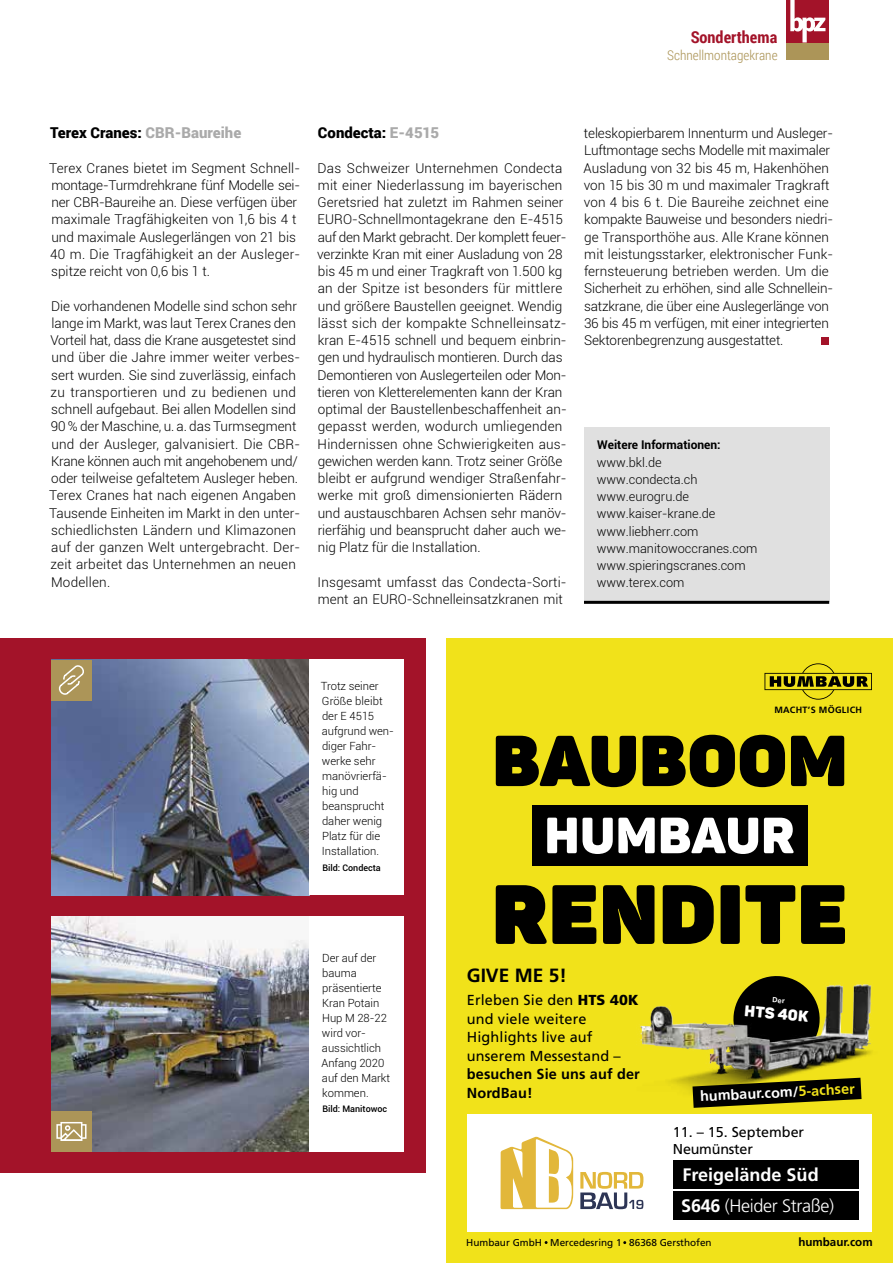
<style>
.page{position:relative;width:893px;height:1263px;background:#fff}
.page>*{position:absolute;margin:0;border:0;box-sizing:border-box;transform-origin:0 0}
.t1{font:800 82.8px "Panton";letter-spacing:.02em;color:#000}
.t2{font:800 70.8px "Panton";letter-spacing:.02em;color:#000}
.t3{font:900 50.1px "Panton";letter-spacing:.02em;color:#fff}
.t4{font:700 19.2px "Frutiger LT";color:#000}
.t5{font:300 18px "Frutiger LT";letter-spacing:-.02em;color:#fff}
.t6{font:700 18px "Frutiger LT";color:#fff}
.t7{font:700 16.5px "Roboto Condensed";color:#a31329}
.t8{font:900 15.3px "Panton";color:#fff}
.t9{font:900 15px "Roboto";color:#000}
.t10{font:14.4px/18.5px "Frutiger LT";letter-spacing:.01em;color:#000}
.t11{font:700 14.4px/18.5px "Frutiger LT";letter-spacing:.01em;color:#000}
.t12{font:700 14.4px "Frutiger LT";color:#fff}
.t13{font:14.25px/17.5px "Frutiger LT";color:#000}
.t14{font:300 13.5px/17.2px "Roboto";color:#000}
.t15{font:300 13.5px "Roboto Condensed";color:#ac9558}
.t16{font:300 12.75px/17.2px "Roboto";color:#000}
.t17{font:700 12px "Roboto";color:#000}
.t18{font:700 11.55px "Frutiger LT";color:#000}
.t19{font:300 11.25px/15px "Roboto";color:#000}
.t20{font:9.9px "Frutiger LT";color:#000}
.t21{font:700 9.15px "Frutiger";letter-spacing:.035em;color:#000}
.t22{font:500 9px "Roboto";color:#000}
.s1{color:#aaa}
.s2{font-weight:900}
.s3{color:#f1e21a}
.s4{font-weight:700}
</style>
<div class="page">
<div style="left:584px;top:427px;width:245px;height:175px;background:#e0e0e0"></div>
<hr style="left:584px;top:601px;width:245px;height:3px;background:#000">
<div style="left:0;top:638px;width:425px;height:535px;background:#a31329"></div>
<img style="left:51px;top:660px;width:258px;height:235px">
<div style="left:309px;top:660px;width:95px;height:235px;background:#fff"></div>
<img style="left:51px;top:916px;width:258px;height:236px">
<div style="left:309px;top:916px;width:95px;height:236px;background:#fff"></div>
<div style="left:51px;top:660px;width:41px;height:40px;background:#ac9558"></div>
<svg style="left:59px;top:665px;width:25px;height:30px"></svg>
<div style="left:51px;top:1111px;width:41px;height:41px;background:#ac9558"></div>
<div style="left:56px;top:1124px;width:31px;height:15px;border:2px solid #fff"></div>
<svg style="left:63px;top:1125px;width:16px;height:13px"></svg>
<div style="left:60px;top:1122px;width:22px;height:19px;border:2px solid #fff"></div>
<div style="left:821px;top:337px;width:7px;height:8px;background:#a31329"></div>
<div style="left:787px;top:43px;width:42px;height:17px;background:#ac9558"></div>
<div style="left:787px;top:0;width:42px;height:43px;background:#a31329"></div>
<svg style="left:790px;top:0;width:35px;height:43px"></svg>
<div style="left:446px;top:638px;width:447px;height:625px;background:#f1e21a"></div>
<svg style="left:764px;top:663px;width:108px;height:37px"></svg>
<div style="left:532px;top:805px;width:275px;height:60px;background:#000"></div>
<img style="left:640px;top:984px;width:232px;height:115px">
<svg style="left:692px;top:1078px;width:169px;height:30px"></svg>
<div style="left:467px;top:1114px;width:405px;height:118px;background:#fff"></div>
<div style="left:673px;top:1191px;width:186px;height:29px;background:#000"></div>
<div style="left:673px;top:1160px;width:186px;height:29px;background:#000"></div>
<svg style="left:501px;top:1137px;width:72px;height:72px"></svg>
<svg style="left:580px;top:1172px;width:63px;height:37px"></svg>
<svg style="left:731px;top:976px;width:91px;height:89px;background:#434025"></svg>
<p class="t7" style="left:691px;top:25px;width:88px">Sonderthema</p>
<p class="t15" style="left:667px;top:45px;width:112px">Schnellmontagekrane</p>
<p class="t9" style="left:50px;top:122px;width:193px">Terex Cranes: <span class="s1">CBR-Baureihe</span></p>
<p class="t14" style="left:49px;top:159px;width:252px">Terex Cranes bietet im Segment Schnell&shy;montage-Turmdrehkrane fünf Modelle sei&shy;ner CBR-Baureihe an. Diese verfügen über maximale Tragfähigkeiten von 1,6 bis 4 t und maximale Auslegerlängen von 21 bis 40 m. Die Tragfähigkeit an der Ausleger&shy;spitze reicht von 0,6 bis 1 t.</p>
<p class="t14" style="left:49px;top:297px;width:253px">Die vorhandenen Modelle sind schon sehr lange im Markt, was laut Terex Cranes den Vorteil hat, dass die Krane ausgetestet sind und über die Jahre immer weiter verbes&shy;sert wurden. Sie sind zuverlässig, einfach zu transportieren und zu bedienen und schnell aufgebaut. Bei allen Modellen sind 90 % der Maschine, u. a. das Turmsegment und der Ausleger, galvanisiert. Die CBR-Krane können auch mit angehobenem und/ oder teilweise gefaltetem Ausleger heben.<br>Terex Cranes hat nach eigenen Angaben Tausende Einheiten im Markt in den unter&shy;schiedlichsten Ländern und Klimazonen auf der ganzen Welt untergebracht. Der&shy;zeit arbeitet das Unternehmen an neuen Modellen.</p>
<p class="t9" style="left:318px;top:122px;width:123px">Condecta: <span class="s1">E-4515</span></p>
<p class="t14" style="left:317px;top:159px;width:251px">Das Schweizer Unternehmen Condecta mit einer Niederlassung im bayerischen Geretsried hat zuletzt im Rahmen seiner EURO-Schnellmontagekrane den E-4515 auf den Markt gebracht. Der komplett feuer&shy;verzinkte Kran mit einer Ausladung von 28 bis 45 m und einer Tragkraft von 1.500 kg an der Spitze ist besonders für mittlere und größere Baustellen geeignet. Wendig lässt sich der kompakte Schnelleinsatz&shy;kran E-4515 schnell und bequem einbrin&shy;gen und hydraulisch montieren. Durch das Demontieren von Auslegerteilen oder Mon&shy;tieren von Kletterelementen kann der Kran optimal der Baustellenbeschaffenheit an&shy;gepasst werden, wodurch umliegenden Hindernissen ohne Schwierigkeiten aus&shy;gewichen werden kann. Trotz seiner Größe bleibt er aufgrund wendiger Straßenfahr&shy;werke mit groß dimensionierten Rädern und austauschbaren Achsen sehr manöv&shy;rierfähig und beansprucht daher auch we&shy;nig Platz für die Installation.</p>
<p class="t14" style="left:318px;top:573px;width:251px">Insgesamt umfasst das Condecta-Sorti&shy;ment an EURO-Schnelleinsatzkranen mit</p>
<p class="t14" style="left:583px;top:124px;width:251px">teleskopierbarem Innenturm und Ausleger-Luftmontage sechs Modelle mit maximaler Ausladung von 32 bis 45 m, Hakenhöhen von 15 bis 30 m und maximaler Tragkraft von 4 bis 6 t. Die Baureihe zeichnet eine kompakte Bauweise und besonders niedri&shy;ge Transporthöhe aus. Alle Krane können mit leistungsstarker, elektronischer Funk&shy;fernsteuerung betrieben werden. Um die Sicherheit zu erhöhen, sind alle Schnellein&shy;satzkrane, die über eine Auslegerlänge von 36 bis 45 m verfügen, mit einer integrierten Sektorenbegrenzung ausgestattet.</p>
<p class="t17" style="left:597px;top:437px;width:125px">Weitere Informationen:</p>
<p class="t16" style="left:597px;top:453px;width:162px">www.bkl.de www.condecta.ch www.eurogru.de www.kaiser-krane.de www.liebherr.com www.manitowoccranes.com www.spieringscranes.com www.terex.com</p>
<p class="t19" style="left:321px;top:679px;width:75px">Trotz seiner<br>Größe bleibt der E 4515 aufgrund wen&shy;diger Fahr&shy;werke sehr manövrierfä&shy;hig und beansprucht daher wenig<br>Platz für die<br>Installation.</p>
<p class="t22" style="left:322px;top:861px;width:60px">Bild: Condecta</p>
<p class="t19" style="left:321px;top:950px;width:70px">Der auf der bauma präsentierte<br>Kran Potain<br>Hup M 28-22 wird vor&shy;aussichtlich<br>Anfang 2020 auf den Markt kommen.</p>
<p class="t22" style="left:322px;top:1103px;width:66px">Bild: Manitowoc</p>
<p class="t21" style="left:774px;top:704px;width:89px">MACHT’S MÖGLICH</p>
<h2 class="t2" style="left:493px;top:715px;width:356px">BAUBOOM</h2>
<h3 class="t3" style="left:545px;top:803px;width:251px">HUMBAUR</h3>
<h1 class="t1" style="left:492px;top:860px;width:356px">RENDITE</h1>
<h3 class="t4" style="left:467px;top:964px;width:101px">GIVE ME 5!</h3>
<p class="t10" style="left:467px;top:991px;width:173px">Erleben Sie den <span class="s2">HTS 40K </span>und viele weitere<br>Highlights live auf unserem Messestand –</p>
<p class="t11" style="left:467px;top:1065px;width:175px">besuchen Sie uns auf der<br>NordBau!</p>
<p class="t8" style="left:745px;top:1001px;width:65px;rotate:5deg">HTS 40K</p>
<p class="t12" style="left:700px;top:1088px;width:156px;rotate:-3deg">humbaur.com/<span class="s3">5-achser</span></p>
<p class="t13" style="left:673px;top:1123px;width:133px">11. – 15. September<br>Neumünster</p>
<h3 class="t6" style="left:682px;top:1164px;width:138px">Freigelände Süd</h3>
<h3 class="t5" style="left:681px;top:1195px;width:154px"><span class="s4">S646</span> (Heider Straße)</h3>
<p class="t20" style="left:466px;top:1236px;width:247px">Humbaur GmbH Mercedesring 1 86368 Gersthofen</p>
<p class="t18" style="left:798px;top:1235px;width:76px">humbaur.com</p>
</div>
